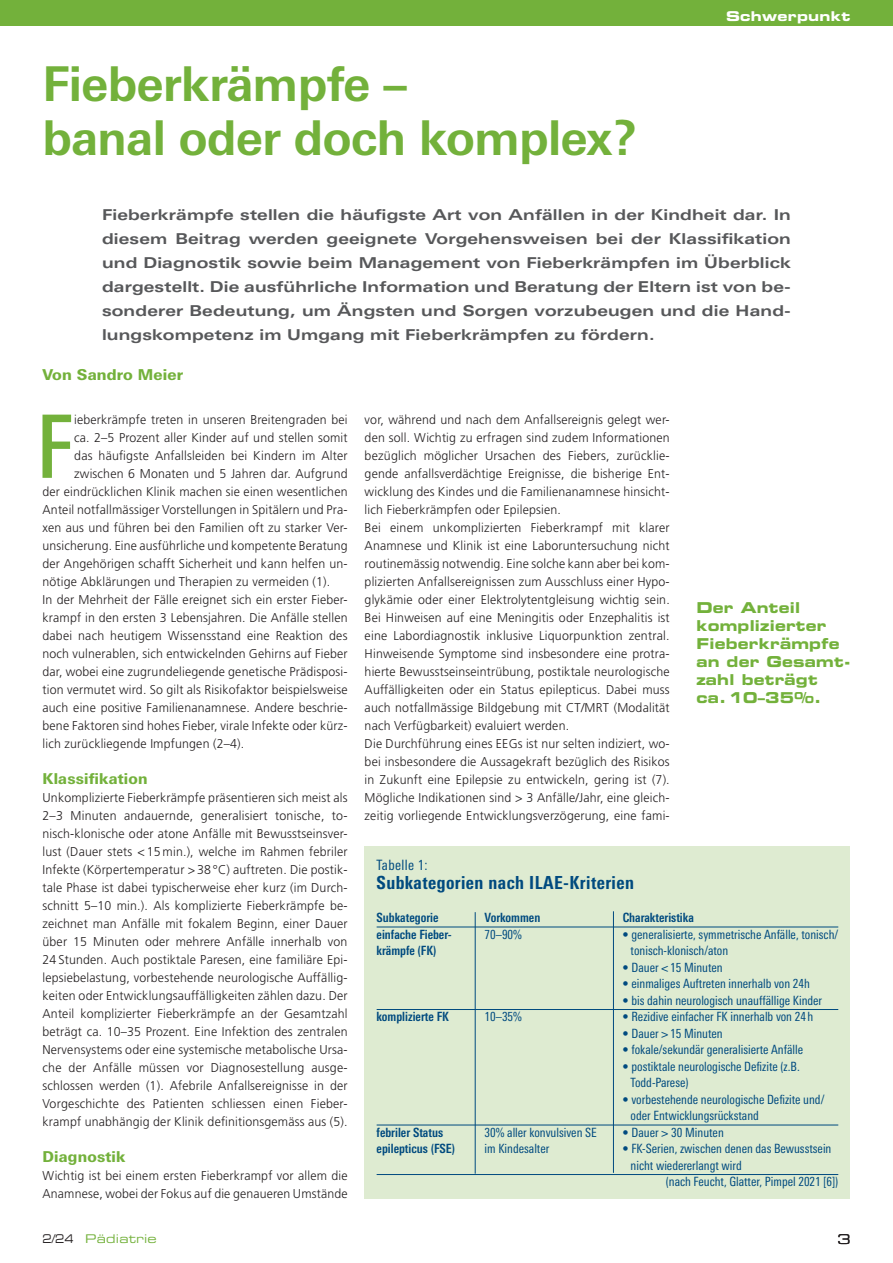
<style>
.page{position:relative;width:893px;height:1263px;background:#fff}
.page>*{position:absolute;margin:0;border:0;box-sizing:border-box;transform-origin:0 0}
.t1{font:500 condensed 87.45px "Linotype Univers";color:#73b13b}
.t2{font:700 48px/54px "Linotype Univers Basic";letter-spacing:-.01em;color:#73b13b}
.t3{font:800 condensed 18px "Linotype Univers";letter-spacing:.025em;color:#004a7f}
.t4{font:700 15px/24px "Linotype Univers Extd";letter-spacing:.01em;color:#57585a;text-align:justify}
.t5{font:15px/18px "Eurostile Bold Extended Two";letter-spacing:.015em;color:#73b13b}
.t6{font:800 15px "Linotype Univers Basic";letter-spacing:.015em;color:#73b13b}
.t7{font:condensed 14.25px "Linotype Univers";letter-spacing:.025em;color:#004a7f}
.t8{font:13.5px "Eurostile Bold Extended Two";letter-spacing:.02em;color:#fff}
.t9{font:13.5px "Eurostile Extended Two";color:#231f20}
.t10{font:300 12.75px/18px "Frutiger";letter-spacing:.015em;color:#231f20}
.t11{font:condensed 12.75px/16.5px "Linotype Univers";color:#004a7f}
.t12{font:700 condensed 12.75px "Linotype Univers";color:#004a7f}
.t13{font:12px "Eurostile Extended Two";letter-spacing:.02em;color:#73b13b}
.s1{color:#231f20}
</style>
<div class="page">
<div style="left:0;top:0;width:893px;height:26px;background:#73b13b"></div>
<div style="left:365px;top:847px;width:485px;height:352px;background:#deebd1"></div>
<hr style="left:377px;top:927px;width:461px;height:1px;background:#004a7f">
<hr style="left:377px;top:1009px;width:461px;height:1px;background:#004a7f">
<hr style="left:377px;top:1125px;width:461px;height:1px;background:#004a7f">
<hr style="left:377px;top:1174px;width:461px;height:1px;background:#004a7f">
<hr style="left:475px;top:912px;width:1px;height:262px;background:#004a7f">
<hr style="left:613px;top:911px;width:1px;height:262px;background:#004a7f">
<h2 class="t2" style="left:43px;top:56px;width:596px">Fieberkrämpfe –<br>banal oder doch komplex?</h2>
<p class="t8" style="left:726px;top:7px;width:126px">Schwerpunkt</p>
<p class="t4" style="left:102px;top:203px;width:690px">Fieberkrämpfe stellen die häufigste Art von Anfällen in der Kindheit dar. In diesem Beitrag werden geeignete Vorgehensweisen bei der Klassifikation und Diagnostik sowie beim Management von Fieberkrämpfen im Überblick dargestellt. Die ausführliche Information und Beratung der Eltern ist von be&shy;sonderer Bedeutung, um Ängsten und Sorgen vorzubeugen und die Hand&shy;lungskompetenz im Umgang mit Fieberkrämpfen zu fördern.</p>
<p class="t6" style="left:43px;top:366px;width:142px">Von Sandro Meier</p>
<h1 class="t1" style="left:36px;top:395px;width:38px">F</h1>
<p class="t10" style="left:74px;top:410px;width:275px">ieberkrämpfe treten in unseren Breitengraden bei</p>
<p class="t10" style="left:74px;top:428px;width:275px">ca. 2–5 Prozent aller Kinder auf und stellen somit</p>
<p class="t10" style="left:74px;top:446px;width:275px">das häufigste Anfallsleiden bei Kindern im Alter</p>
<p class="t10" style="left:74px;top:464px;width:275px">zwischen 6 Monaten und 5 Jahren dar. Aufgrund</p>
<p class="t10" style="left:43px;top:482px;width:307px">der eindrücklichen Klinik machen sie einen wesentlichen</p>
<p class="t10" style="left:43px;top:500px;width:307px">Anteil notfallmässiger Vorstellungen in Spitälern und Pra-</p>
<p class="t10" style="left:43px;top:518px;width:307px">xen aus und führen bei den Familien oft zu starker Ver-</p>
<p class="t10" style="left:43px;top:536px;width:307px">unsicherung. Eine ausführliche und kompetente Beratung</p>
<p class="t10" style="left:43px;top:554px;width:307px">der Angehörigen schafft Sicherheit und kann helfen un-</p>
<p class="t10" style="left:43px;top:572px;width:289px">nötige Abklärungen und Therapien zu vermeiden (1).</p>
<p class="t10" style="left:43px;top:590px;width:307px">In der Mehrheit der Fälle ereignet sich ein erster Fieber-</p>
<p class="t10" style="left:43px;top:608px;width:307px">krampf in den ersten 3 Lebensjahren. Die Anfälle stellen</p>
<p class="t10" style="left:43px;top:626px;width:306px">dabei nach heutigem Wissensstand eine Reaktion des</p>
<p class="t10" style="left:43px;top:644px;width:307px">noch vulnerablen, sich entwickelnden Gehirns auf Fieber</p>
<p class="t10" style="left:43px;top:662px;width:307px">dar, wobei eine zugrundeliegende genetische Prädisposi-</p>
<p class="t10" style="left:43px;top:680px;width:307px">tion vermutet wird. So gilt als Risikofaktor beispielsweise</p>
<p class="t10" style="left:43px;top:698px;width:307px">auch eine positive Familienanamnese. Andere beschrie-</p>
<p class="t10" style="left:43px;top:716px;width:307px">bene Faktoren sind hohes Fieber, virale Infekte oder kürz-</p>
<p class="t10" style="left:43px;top:734px;width:203px">lich zurückliegende Impfungen (2–4).</p>
<p class="t6" style="left:43px;top:769px;width:107px">Klassifikation</p>
<p class="t10" style="left:43px;top:788px;width:307px;text-align:justify">Unkomplizierte Fieberkrämpfe präsentieren sich meist als 2–3 Minuten andauernde, generalisiert tonische, to&shy;nisch-klonische oder atone Anfälle mit Bewusstseinsver&shy;lust (Dauer stets &lt; 15 min.), welche im Rahmen febriler Infekte (Körpertemperatur &gt; 38 °C) auftreten. Die postik&shy;tale Phase ist dabei typischerweise eher kurz (im Durch&shy;schnitt 5–10 min.). Als komplizierte Fieberkrämpfe be&shy;zeichnet man Anfälle mit fokalem Beginn, einer Dauer über 15 Minuten oder mehrere Anfälle innerhalb von 24 Stunden. Auch postiktale Paresen, eine familiäre Epi&shy;lepsiebelastung, vorbestehende neurologische Auffällig&shy;keiten oder Entwicklungsauffälligkeiten zählen dazu. Der Anteil komplizierter Fieberkrämpfe an der Gesamtzahl beträgt ca. 10–35 Prozent. Eine Infektion des zentralen Nervensystems oder eine systemische metabolische Ursa&shy;che der Anfälle müssen vor Diagnosestellung ausge&shy;schlossen werden (1). Afebrile Anfallsereignisse in der Vorgeschichte des Patienten schliessen einen Fieber&shy;krampf unabhängig der Klinik definitionsgemäss aus (5).</p>
<p class="t6" style="left:43px;top:1147px;width:85px">Diagnostik</p>
<p class="t10" style="left:43px;top:1166px;width:307px">Wichtig ist bei einem ersten Fieberkrampf vor allem die<br>Anamnese, wobei der Fokus auf die genaueren Umstände</p>
<p class="t13" style="left:43px;top:1230px;width:116px"><span class="s1">2/24</span> Pädiatrie</p>
<p class="t10" style="left:365px;top:410px;width:307px">vor, während und nach dem Anfallsereignis gelegt wer&shy;den soll. Wichtig zu erfragen sind zudem Informationen bezüglich möglicher Ursachen des Fiebers, zurücklie&shy;gende anfallsverdächtige Ereignisse, die bisherige Ent&shy;wicklung des Kindes und die Familienanamnese hinsicht&shy;lich Fieberkrämpfen oder Epilepsien.<br>Bei einem unkomplizierten Fieberkrampf mit klarer Anamnese und Klinik ist eine Laboruntersuchung nicht routinemässig notwendig. Eine solche kann aber bei kom&shy;plizierten Anfallsereignissen zum Ausschluss einer Hypo&shy;glykämie oder einer Elektrolytentgleisung wichtig sein.<br>Bei Hinweisen auf eine Meningitis oder Enzephalitis ist eine Labordiagnostik inklusive Liquorpunktion zentral.<br>Hinweisende Symptome sind insbesondere eine protra&shy;hierte Bewusstseinseintrübung, postiktale neurologische Auffälligkeiten oder ein Status epilepticus. Dabei muss auch notfallmässige Bildgebung mit CT/MRT (Modalität nach Verfügbarkeit) evaluiert werden.<br>Die Durchführung eines EEGs ist nur selten indiziert, wo&shy;bei insbesondere die Aussagekraft bezüglich des Risikos in Zukunft eine Epilepsie zu entwickeln, gering ist (7).<br>Mögliche Indikationen sind &gt; 3 Anfälle/Jahr, eine gleich&shy;zeitig vorliegende Entwicklungsverzögerung, eine fami-</p>
<p class="t5" style="left:696px;top:599px;width:156px">Der Anteil komplizierter<br>Fieberkrämpfe an der Gesamt&shy;zahl beträgt ca.10–35%.</p>
<p class="t7" style="left:377px;top:856px;width:52px">Tabelle 1:</p>
<h3 class="t3" style="left:377px;top:872px;width:259px">Subkategorien nach ILAE-Kriterien</h3>
<p class="t12" style="left:377px;top:910px;width:63px">Subkategorie</p>
<p class="t12" style="left:485px;top:910px;width:57px">Vorkommen</p>
<p class="t12" style="left:623px;top:910px;width:73px">Charakteristika</p>
<p class="t12" style="left:377px;top:927px;width:77px">einfache Fieber-</p>
<p class="t11" style="left:485px;top:926px;width:39px">70–90%</p>
<p class="t11" style="left:623px;top:926px;width:217px">• generalisierte, symmetrische Anfälle, tonisch/</p>
<p class="t12" style="left:377px;top:943px;width:61px">krämpfe (FK)</p>
<p class="t11" style="left:631px;top:942px;width:99px">tonisch-klonisch/aton</p>
<p class="t11" style="left:623px;top:959px;width:102px">• Dauer &lt;15 Minuten</p>
<p class="t11" style="left:623px;top:975px;width:189px">• einmaliges Auftreten innerhalb von 24h</p>
<p class="t11" style="left:623px;top:992px;width:201px">• bis dahin neurologisch unauffällige Kinder</p>
<p class="t12" style="left:377px;top:1009px;width:74px">komplizierte FK</p>
<p class="t11" style="left:485px;top:1008px;width:39px">10–35%</p>
<p class="t11" style="left:623px;top:1008px;width:192px">• Rezidive einfacher FK innerhalb von 24 h</p>
<p class="t11" style="left:623px;top:1025px;width:102px">• Dauer &gt;15 Minuten</p>
<p class="t11" style="left:623px;top:1041px;width:182px">• fokale/sekundär generalisierte Anfälle</p>
<p class="t11" style="left:631px;top:1058px;width:171px;text-indent:-8px">• postiktale neurologische Defizite (z.B.<br>Todd-Parese)</p>
<p class="t11" style="left:631px;top:1091px;width:195px;text-indent:-8px">• vorbestehende neurologische Defizite und/ oder Entwicklungsrückstand</p>
<p class="t12" style="left:377px;top:1125px;width:68px">febriler Status</p>
<p class="t11" style="left:485px;top:1124px;width:114px">30% aller konvulsiven SE</p>
<p class="t11" style="left:623px;top:1124px;width:103px">• Dauer &gt; 30 Minuten</p>
<p class="t12" style="left:377px;top:1141px;width:80px">epilepticus (FSE)</p>
<p class="t11" style="left:485px;top:1140px;width:66px">im Kindesalter</p>
<p class="t11" style="left:631px;top:1140px;width:202px;text-indent:-8px">• FK-Serien, zwischen denen das Bewusstsein nicht wiedererlangt wird</p>
<p class="t11" style="left:666px;top:1173px;width:174px">(nach Feucht, Glatter, Pimpel 2021 [6])</p>
<p class="t9" style="left:837px;top:1230px;width:15px">3</p>
</div>
